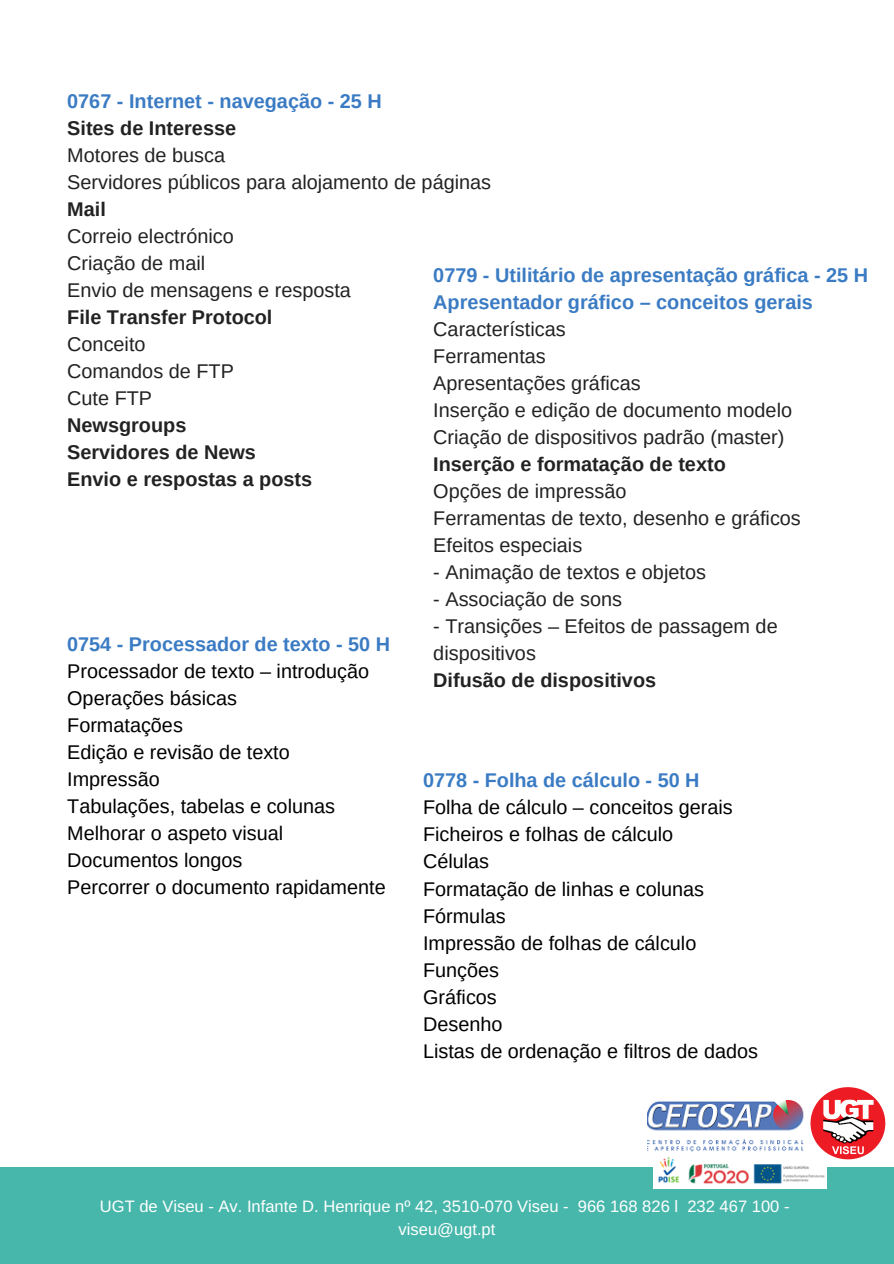
<style>
.page{position:relative;width:894px;height:1264px;background:#fff}
.page>*{position:absolute;margin:0;border:0;box-sizing:border-box;transform-origin:0 0}
.t1{font:19.8px/27px "Arimo";color:#222}
.t2{font:19.8px/27px "Arimo";color:#000}
.t3{font:700 19.8px/27px "Arimo";color:#3a7bc3}
.t4{font:700 19.8px/27px "Arimo";color:#222}
.t5{font:16.5px/22.5px "Arimo";color:#fff;text-align:center}
</style>
<div class="page">
<div style="left:0;top:1167px;width:893px;height:96px;background:#48b7ab"></div>
<img style="left:647px;top:1100px;width:157px;height:52px">
<img style="left:653px;top:1157px;width:172px;height:31px">
<img style="left:809px;top:1087px;width:77px;height:73px">
<p class="t3" style="left:67px;top:87px;width:316px">0767 - Internet - navegação - 25 H</p>
<p class="t4" style="left:67px;top:114px;width:170px">Sites de Interesse</p>
<p class="t1" style="left:67px;top:141px;width:425px">Motores de busca<br>Servidores públicos para alojamento de páginas</p>
<p class="t4" style="left:67px;top:195px;width:40px">Mail</p>
<p class="t1" style="left:67px;top:222px;width:285px">Correio electrónico<br>Criação de mail<br>Envio de mensagens e resposta</p>
<p class="t4" style="left:67px;top:303px;width:207px">File Transfer Protocol</p>
<p class="t1" style="left:67px;top:330px;width:168px">Conceito<br>Comandos de FTP<br>Cute FTP</p>
<p class="t4" style="left:67px;top:412px;width:246px">Newsgroups<br>Servidores de News<br>Envio e respostas a posts</p>
<p class="t3" style="left:433px;top:261px;width:436px">0779 - Utilitário de apresentação gráfica - 25 H<br>Apresentador gráfico – conceitos gerais</p>
<p class="t1" style="left:433px;top:315px;width:360px">Características<br>Ferramentas<br>Apresentações gráficas<br>Inserção e edição de documento modelo<br>Criação de dispositivos padrão (master)</p>
<p class="t4" style="left:433px;top:450px;width:294px">Inserção e formatação de texto</p>
<p class="t1" style="left:433px;top:477px;width:369px">Opções de impressão<br>Ferramentas de texto, desenho e gráficos<br>Efeitos especiais</p>
<p class="t1" style="left:433px;top:558px;width:274px">- Animação de textos e objetos</p>
<p class="t1" style="left:433px;top:586px;width:190px">- Associação de sons</p>
<p class="t1" style="left:433px;top:613px;width:346px">- Transições – Efeitos de passagem de dispositivos</p>
<p class="t4" style="left:433px;top:667px;width:224px">Difusão de dispositivos</p>
<p class="t3" style="left:67px;top:630px;width:324px">0754 - Processador de texto - 50 H</p>
<p class="t2" style="left:67px;top:657px;width:320px">Processador de texto – introdução<br>Operações básicas<br>Formatações<br>Edição e revisão de texto<br>Impressão<br>Tabulações, tabelas e colunas<br>Melhorar o aspeto visual<br>Documentos longos<br>Percorrer o documento rapidamente</p>
<p class="t3" style="left:423px;top:767px;width:278px">0778 - Folha de cálculo - 50 H</p>
<p class="t2" style="left:423px;top:794px;width:336px">Folha de cálculo – conceitos gerais<br>Ficheiros e folhas de cálculo<br>Células<br>Formatação de linhas e colunas<br>Fórmulas<br>Impressão de folhas de cálculo<br>Funções<br>Gráficos<br>Desenho<br>Listas de ordenação e filtros de dados</p>
<p class="t5" style="left:100px;top:1195px;width:691px">UGT de Viseu - Av. Infante D. Henrique nº 42, 3510-070 Viseu - 966 168 826 l 232 467 100 - viseu@ugt.pt</p>
</div>
